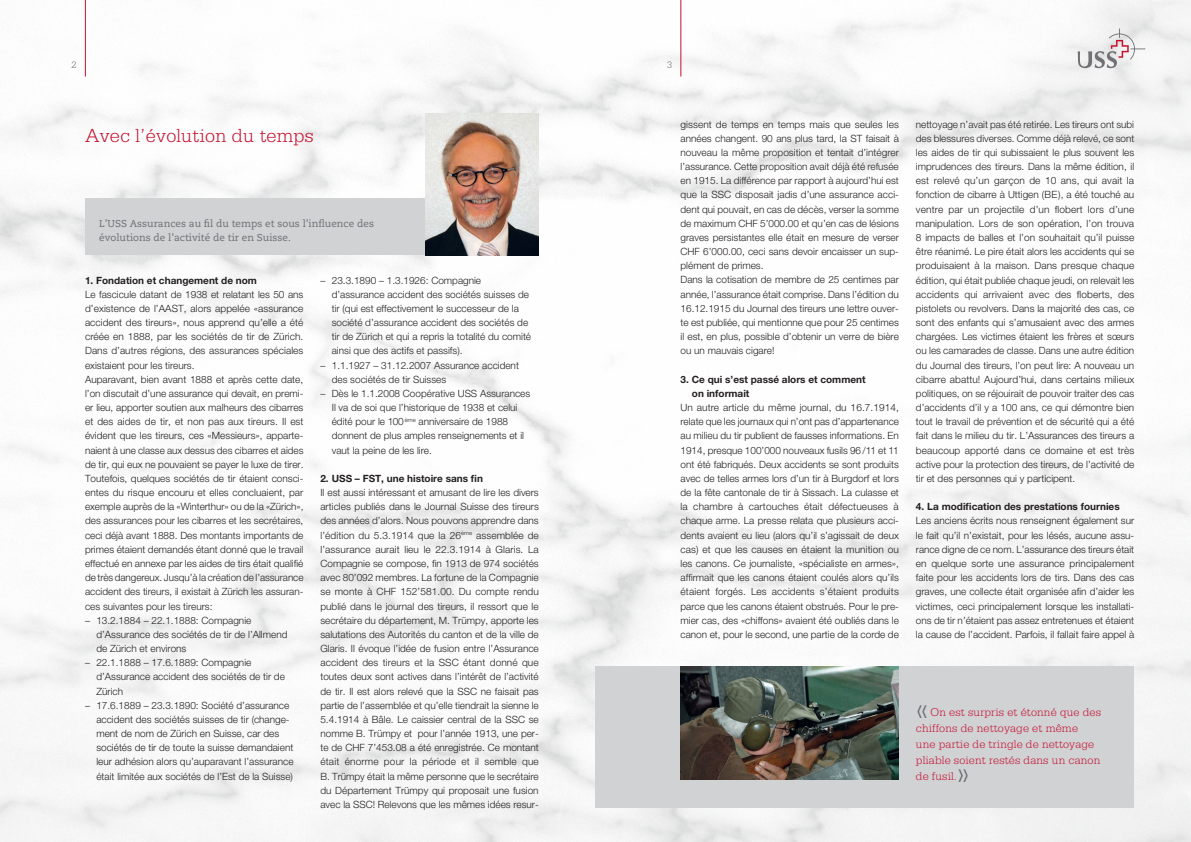
<style>
.page{position:relative;width:1191px;height:842px;background:#fff}
.page>*{position:absolute;margin:0;border:0;box-sizing:border-box;transform-origin:0 0}
.t1{font:300 32px "Serifa Std";color:#6c6d70}
.t2{font:300 20px "Serifa Std";letter-spacing:.01em;color:#c3102e}
.t3{font:300 12px/16px "Serifa Std";letter-spacing:.01em;color:#c3102e}
.t4{font:300 10px/14.2px "Helvetica Neue LT Std";color:#231f20}
.t5{font:700 10px/14.2px "Helvetica Neue LT Std";color:#231f20}
.t6{font:10px/14.2px "Caecilia LT Std";color:#6c6d70}
.t7{font:300 10px "Serifa Std";color:#6c6d70}
</style>
<div class="page">
<img style="left:0;top:0;width:1191px;height:842px">
<hr style="left:85px;top:0;width:1px;height:77px;background:#c3102e">
<hr style="left:680px;top:0;width:1px;height:77px;background:#c3102e">
<svg style="left:1077px;top:29px;width:68px;height:39px"></svg>
<div style="left:85px;top:198px;width:340px;height:57px;background:#d1d2d4"></div>
<div style="left:595px;top:666px;width:539px;height:142px;background:#d1d2d4"></div>
<img style="left:680px;top:666px;width:219px;height:114px">
<img style="left:425px;top:113px;width:114px;height:142px">
<p class="t7" style="left:72px;top:59px;width:6px">2</p>
<p class="t7" style="left:667px;top:59px;width:6px">3</p>
<h2 class="t2" style="left:85px;top:124px;width:230px">Avec l’évolution du temps</h2>
<p class="t6" style="left:99px;top:216px;width:276px">L’USS Assurances au fil du temps et sous l’influence des évolutions de l’activité de tir en Suisse.</p>
<p class="t5" style="left:85px;top:273px;width:173px">1. Fondation et changement de nom</p>
<p class="t4" style="left:85px;top:287px;width:220px">Le fascicule datant de 1938 et relatant les 50 ans d’existence de l’AAST, alors appelée «assurance accident des tireurs», nous apprend qu’elle a été créée en 1888, par les sociétés de tir de Zürich.<br>Dans d’autres régions, des assurances spéciales existaient pour les tireurs.<br>Auparavant, bien avant 1888 et après cette date, l’on discutait d’une assurance qui devait, en premi&shy;er lieu, apporter soutien aux malheurs des cibarres et des aides de tir, et non pas aux tireurs. Il est évident que les tireurs, ces «Messieurs», apparte&shy;naient à une classe aux dessus des cibarres et aides de tir, qui eux ne pouvaient se payer le luxe de tirer.<br>Toutefois, quelques sociétés de tir étaient consci&shy;entes du risque encouru et elles concluaient, par exemple auprès de la «Winterthur» ou de la «Zürich», des assurances pour les cibarres et les secrétaires, ceci déjà avant 1888. Des montants importants de primes étaient demandés étant donné que le travail effectué en annexe par les aides de tirs était qualifié de très dangereux. Jusqu’à la création de l’assurance accident des tireurs, il existait à Zürich les assuran&shy;ces suivantes pour les tireurs:</p>
<p class="t4" style="left:96px;top:613px;width:192px;text-indent:-11px">– 13.2.1884 – 22.1.1888: Compagnie d’Assurance des sociétés de tir de l’Allmend de Zürich et environs</p>
<p class="t4" style="left:96px;top:655px;width:190px;text-indent:-11px">– 22.1.1888 – 17.6.1889: Compagnie d’Assurance accident des sociétés de tir de<br>Zürich</p>
<p class="t4" style="left:96px;top:698px;width:199px;text-indent:-11px">– 17.6.1889 – 23.3.1890: Société d’assurance accident des sociétés suisses de tir (change&shy;ment de nom de Zürich en Suisse, car des sociétés de tir de toute la suisse demandaient leur adhésion alors qu’auparavant l’assurance était limitée aux sociétés de l’Est de la Suisse)</p>
<p class="t4" style="left:332px;top:273px;width:201px;text-indent:-11px">– 23.3.1890 – 1.3.1926: Compagnie d’assurance accident des sociétés suisses de tir (qui est effectivement le successeur de la société d’assurance accident des sociétés de tir de Zürich et qui a repris la totalité du comité ainsi que des actifs et passifs).</p>
<p class="t4" style="left:332px;top:358px;width:189px;text-indent:-11px">– 1.1.1927 – 31.12.2007 Assurance accident des sociétés de tir Suisses</p>
<p class="t4" style="left:332px;top:386px;width:200px;text-indent:-11px">– Dès le 1.1.2008 Coopérative USS Assurances Il va de soi que l’historique de 1938 et celui édité pour le 100 <sup>ème</sup> anniversaire de 1988 donnent de plus amples renseignements et il vaut la peine de les lire.</p>
<p class="t5" style="left:320px;top:471px;width:164px">2. USS – FST, une histoire sans fin</p>
<p class="t4" style="left:320px;top:485px;width:220px;text-align:justify">Il est aussi intéressant et amusant de lire les divers articles publiés dans le Journal Suisse des tireurs des années d’alors. Nous pouvons apprendre dans l’édition du 5.3.1914 que la 26<sup>ème</sup> assemblée de l’assurance aurait lieu le 22.3.1914 à Glaris. La Compagnie se compose, fin 1913 de 974 sociétés avec 80’092 membres. La fortune de la Compagnie se monte à CHF 152’581.00. Du compte rendu publié dans le journal des tireurs, il ressort que le secrétaire du département, M. Trümpy, apporte les salutations des Autorités du canton et de la ville de Glaris. Il évoque l’idée de fusion entre l’Assurance accident des tireurs et la SSC étant donné que toutes deux sont actives dans l’intérêt de l’activité de tir. Il est alors relevé que la SSC ne faisait pas partie de l’assemblée et qu’elle tiendrait la sienne le 5.4.1914 à Bâle. Le caissier central de la SSC se nomme B. Trümpy et pour l’année 1913, une per&shy;te de CHF 7’453.08 a été enregistrée. Ce montant était énorme pour la période et il semble que B. Trümpy était la même personne que le secrétaire du Département Trümpy qui proposait une fusion avec la SSC! Relevons que les mêmes idées resur-</p>
<p class="t4" style="left:680px;top:117px;width:220px">gissent de temps en temps mais que seules les années changent. 90 ans plus tard, la ST faisait à nouveau la même proposition et tentait d’intégrer l’assurance. Cette proposition avait déjà été refusée en 1915. La différence par rapport à aujourd’hui est que la SSC disposait jadis d’une assurance acci&shy;dent qui pouvait, en cas de décès, verser la somme de maximum CHF 5’000.00 et qu’en cas de lésions graves persistantes elle était en mesure de verser CHF 6’000.00, ceci sans devoir encaisser un sup&shy;plément de primes.<br>Dans la cotisation de membre de 25 centimes par année, l’assurance était comprise. Dans l’édition du 16.12.1915 du Journal des tireurs une lettre ouver&shy;te est publiée, qui mentionne que pour 25 centimes il est, en plus, possible d’obtenir un verre de bière ou un mauvais cigare!</p>
<p class="t5" style="left:692px;top:372px;width:175px;text-indent:-11px">3. Ce qui s’est passé alors et comment on informait</p>
<p class="t4" style="left:680px;top:400px;width:220px;text-align:justify">Un autre article du même journal, du 16.7.1914, relate que les journaux qui n’ont pas d’appartenance au milieu du tir publient de fausses informations. En 1914, presque 100’000 nouveaux fusils 96/11 et 11 ont été fabriqués. Deux accidents se sont produits avec de telles armes lors d’un tir à Burgdorf et lors de la fête cantonale de tir à Sissach. La culasse et la chambre à cartouches était défectueuses à chaque arme. La presse relata que plusieurs acci&shy;dents avaient eu lieu (alors qu’il s’agissait de deux cas) et que les causes en étaient la munition ou les canons. Ce journaliste, «spécialiste en armes», affirmait que les canons étaient coulés alors qu’ils étaient forgés. Les accidents s’étaient produits parce que les canons étaient obstrués. Pour le pre&shy;mier cas, des «chiffons» avaient été oubliés dans le canon et, pour le second, une partie de la corde de</p>
<p class="t4" style="left:916px;top:117px;width:220px;text-align:justify">nettoyage n’avait pas été retirée. Les tireurs ont subi des blessures diverses. Comme déjà relevé, ce sont les aides de tir qui subissaient le plus souvent les imprudences des tireurs. Dans la même édition, il est relevé qu’un garçon de 10 ans, qui avait la fonction de cibarre à Uttigen (BE), a été touché au ventre par un projectile d’un flobert lors d’une manipulation. Lors de son opération, l’on trouva 8 impacts de balles et l’on souhaitait qu’il puisse être réanimé. Le pire était alors les accidents qui se produisaient à la maison. Dans presque chaque édition, qui était publiée chaque jeudi, on relevait les accidents qui arrivaient avec des floberts, des pistolets ou revolvers. Dans la majorité des cas, ce sont des enfants qui s’amusaient avec des armes chargées. Les victimes étaient les frères et sœurs ou les camarades de classe. Dans une autre édition du Journal des tireurs, l’on peut lire: A nouveau un cibarre abattu! Aujourd’hui, dans certains milieux politiques, on se réjouirait de pouvoir traiter des cas d’accidents d’il y a 100 ans, ce qui démontre bien tout le travail de prévention et de sécurité qui a été fait dans le milieu du tir. L’Assurances des tireurs a beaucoup apporté dans ce domaine et est très active pour la protection des tireurs, de l’activité de tir et des personnes qui y participent.</p>
<p class="t5" style="left:916px;top:499px;width:205px">4. La modification des prestations fournies</p>
<p class="t4" style="left:916px;top:514px;width:220px;text-align:justify">Les anciens écrits nous renseignent également sur le fait qu’il n’existait, pour les lésés, aucune assu&shy;rance digne de ce nom. L’assurance des tireurs était en quelque sorte une assurance principalement faite pour les accidents lors de tirs. Dans des cas graves, une collecte était organisée afin d’aider les victimes, ceci principalement lorsque les installati&shy;ons de tir n’étaient pas assez entretenues et étaient la cause de l’accident. Parfois, il fallait faire appel à</p>
<h1 class="t1" style="left:916px;top:690px;width:14px">«</h1>
<p class="t3" style="left:916px;top:704px;width:187px;text-indent:15px">On est surpris et étonné que des chiffons de nettoyage et même<br>une partie de tringle de nettoyage pliable soient restés dans un canon de fusil.</p>
<h1 class="t1" style="left:957px;top:754px;width:14px">»</h1>
</div>
